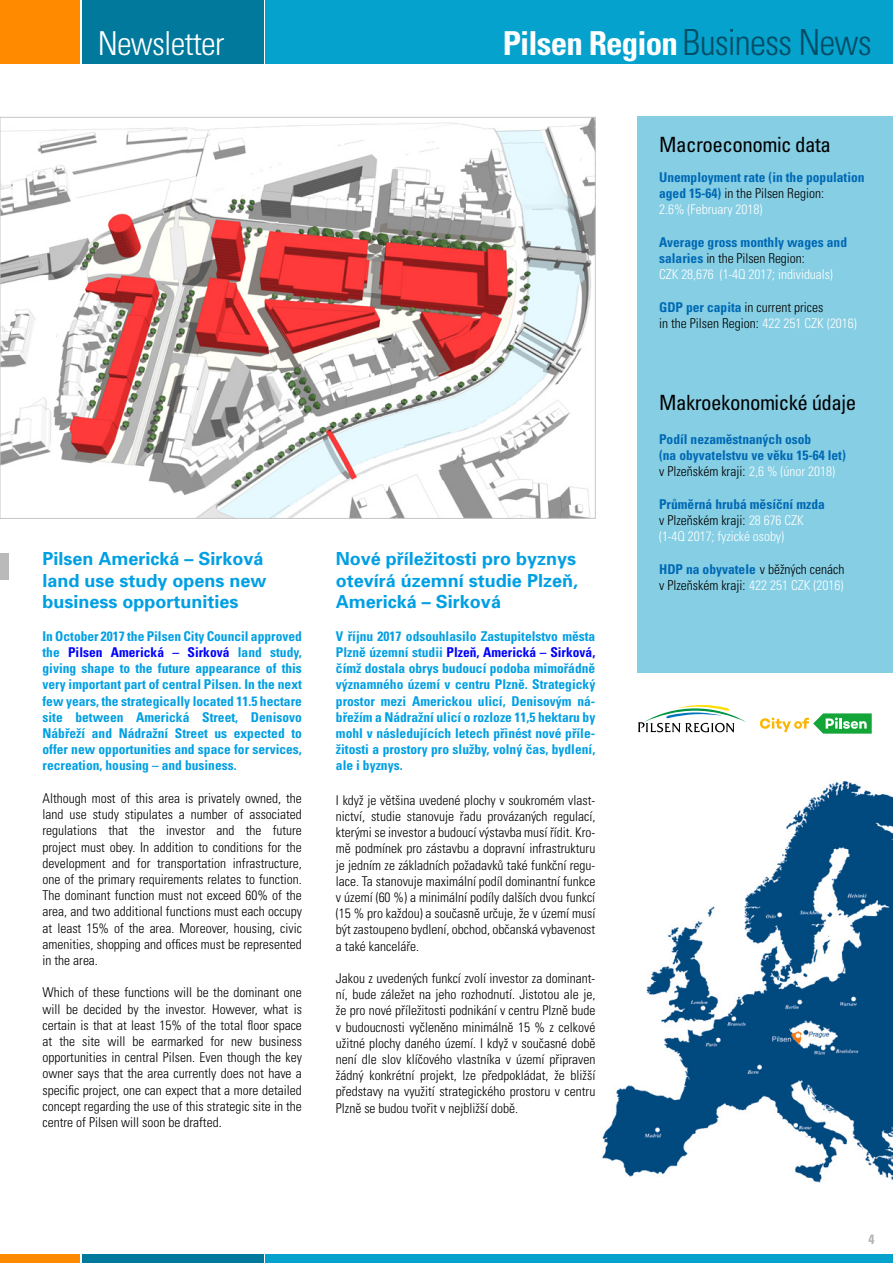
<style>
.page{position:relative;width:893px;height:1263px;background:#fff}
.page>*{position:absolute;margin:0;border:0;box-sizing:border-box;transform-origin:0 0}
.t1{font:700 condensed 33px "Univers CE";letter-spacing:-.025em;color:#fff}
.t2{font:300 condensed 33px "Univers CE";letter-spacing:-.025em;color:#fff}
.t3{font:condensed 21px "Univers CE";letter-spacing:-.025em;color:#000}
.t4{font:700 18px/21.6px "Univers CE";color:#009fe3}
.t5{font:300 condensed 13.5px/16.2px "Univers CE";color:#000;text-align:justify}
.t6{font:700 condensed 13.5px/16.2px "Univers CE";color:#009fe3;text-align:justify}
.t7{font:700 condensed 13.5px/16.2px "Univers CE";color:#0069b4}
.t8{font:300 condensed 13.5px "Univers CE";letter-spacing:-.005em;color:#fff}
.t9{font:700 condensed 13.5px "Univers CE";color:#b3b2b2}
.s1{font-weight:300;font-size:36px;color:#004d65}
.s2{color:#00f}
.s3{font-weight:300;color:#000}
.s4{font-weight:700;color:#0069b4}
.s5{color:#fff}
</style>
<div class="page">
<div style="left:638px;top:117px;width:255px;height:556px;background:#85cee4"></div>
<svg style="left:638px;top:705px;width:108px;height:27px"></svg>
<img style="left:602px;top:781px;width:291px;height:402px">
<div style="left:0;top:0;width:80px;height:64px;background:#ff8a00"></div>
<div style="left:83px;top:0;width:181px;height:64px;background:#01799c"></div>
<div style="left:265px;top:0;width:628px;height:64px;background:#05a2cd"></div>
<div style="left:0;top:1254px;width:80px;height:9px;background:#ff8a00"></div>
<div style="left:83px;top:1254px;width:181px;height:9px;background:#01799c"></div>
<div style="left:265px;top:1254px;width:628px;height:9px;background:#05a2cd"></div>
<div style="left:0;top:553px;width:9px;height:27px;background:#bababa"></div>
<img style="left:2px;top:119px;width:592px;height:398px">
<svg style="left:760px;top:713px;width:112px;height:21px"></svg>
<p class="t2" style="left:98px;top:25px;width:128px">Newsletter</p>
<p class="t1" style="left:503px;top:25px;width:370px">Pilsen Region <span class="s1">Business News</span></p>
<p class="t4" style="left:43px;top:548px;width:226px">Pilsen Americká – Sirková land use study opens new business opportunities</p>
<p class="t6" style="left:43px;top:628px;width:261px">In October 2017 the Pilsen City Council approved the <span class="s2">Pilsen Americká – Sirková</span> land study, giving shape to the future appearance of this very important part of central Pilsen. In the next few years, the strategically located 11.5 hectare site between Americká Street, Denisovo Nábřeží and Nádražní Street us expected to offer new opportunities and space for services, recreation, housing – and business.</p>
<p class="t5" style="left:43px;top:790px;width:261px">Although most of this area is privately owned, the land use study stipulates a number of associated regulations that the investor and the future project must obey. In addition to conditions for the development and for transportation infrastructure, one of the primary requirements relates to function.<br>The dominant function must not exceed 60% of the area, and two additional functions must each occupy at least 15% of the area. Moreover, housing, civic amenities, shopping and offices must be represented in the area.</p>
<p class="t5" style="left:43px;top:985px;width:261px">Which of these functions will be the dominant one will be decided by the investor. However, what is certain is that at least 15% of the total floor space at the site will be earmarked for new business opportunities in central Pilsen. Even though the key owner says that the area currently does not have a specific project, one can expect that a more detailed concept regarding the use of this strategic site in the centre of Pilsen will soon be drafted.</p>
<p class="t4" style="left:336px;top:548px;width:244px;text-align:justify">Nové příležitosti pro byznys otevírá územní studie Plzeň, Americká – Sirková</p>
<p class="t6" style="left:336px;top:628px;width:261px">V říjnu 2017 odsouhlasilo Zastupitelstvo města Plzně územní studii <span class="s2">Plzeň, Americká – Sirková, </span>čímž dostala obrys budoucí podoba mimořádně významného území v centru Plzně. Strategický prostor mezi Americkou ulicí, Denisovým ná&shy;břežím a Nádražní ulicí o rozloze 11,5 hektaru by mohl v následujících letech přinést nové příle&shy;žitosti a prostory pro služby, volný čas, bydlení, ale i byznys.</p>
<p class="t5" style="left:336px;top:792px;width:261px">I když je většina uvedené plochy v soukromém vlast&shy;nictví, studie stanovuje řadu provázaných regulací, kterými se investor a budoucí výstavba musí řídit. Kro&shy;mě podmínek pro zástavbu a dopravní infrastrukturu je jedním ze základních požadavků také funkční regu&shy;lace. Ta stanovuje maximální podíl dominantní funkce v území (60 %) a minimální podíly dalších dvou funkcí (15 % pro každou) a současně určuje, že v území musí být zastoupeno bydlení, obchod, občanská vybavenost a také kanceláře.</p>
<p class="t5" style="left:336px;top:970px;width:261px">Jakou z uvedených funkcí zvolí investor za dominant&shy;ní, bude záležet na jeho rozhodnutí. Jistotou ale je, že pro nové příležitosti podnikání v centru Plzně bude v budoucnosti vyčleněno minimálně 15 % z celkové užitné plochy daného území. I když v současné době není dle slov klíčového vlastníka v území připraven žádný konkrétní projekt, lze předpokládat, že bližší představy na využití strategického prostoru v centru Plzně se budou tvořit v nejbližší době.</p>
<p class="t3" style="left:659px;top:133px;width:173px">Macroeconomic data</p>
<p class="t7" style="left:659px;top:169px;width:207px">Unemployment rate (in the population aged 15-64) <span class="s3">in the Pilsen Region:</span></p>
<p class="t8" style="left:659px;top:202px;width:105px">2.6% (February 2018)</p>
<p class="t7" style="left:659px;top:234px;width:189px">Average gross monthly wages and salaries <span class="s3">in the Pilsen Region:</span></p>
<p class="t8" style="left:659px;top:267px;width:175px">CZK 28,676 (1-4Q 2017; individuals)</p>
<p class="t5" style="left:659px;top:299px;width:199px"><span class="s4">GDP per capita</span> in current prices<br>in the Pilsen Region: <span class="s5">422 251 CZK (2016)</span></p>
<p class="t3" style="left:659px;top:391px;width:199px">Makroekonomické údaje</p>
<p class="t7" style="left:659px;top:431px;width:188px">Podíl nezaměstnaných osob<br>(na obyvatelstvu ve věku 15-64 let)</p>
<p class="t5" style="left:659px;top:464px;width:178px">v Plzeňském kraji: <span class="s5">2,6 % (únor 2018)</span></p>
<p class="t7" style="left:659px;top:496px;width:167px">Průměrná hrubá měsíční mzda</p>
<p class="t5" style="left:659px;top:512px;width:146px">v Plzeňském kraji: <span class="s5">28 676 CZK</span></p>
<p class="t8" style="left:659px;top:529px;width:126px">(1-4Q 2017; fyzické osoby)</p>
<p class="t5" style="left:659px;top:561px;width:187px"><span class="s4">HDP na obyvatele</span> v běžných cenách v Plzeňském kraji: <span class="s5">422 251 CZK (2016)</span></p>
<p class="t9" style="left:868px;top:1231px;width:7px">4</p>
</div>
